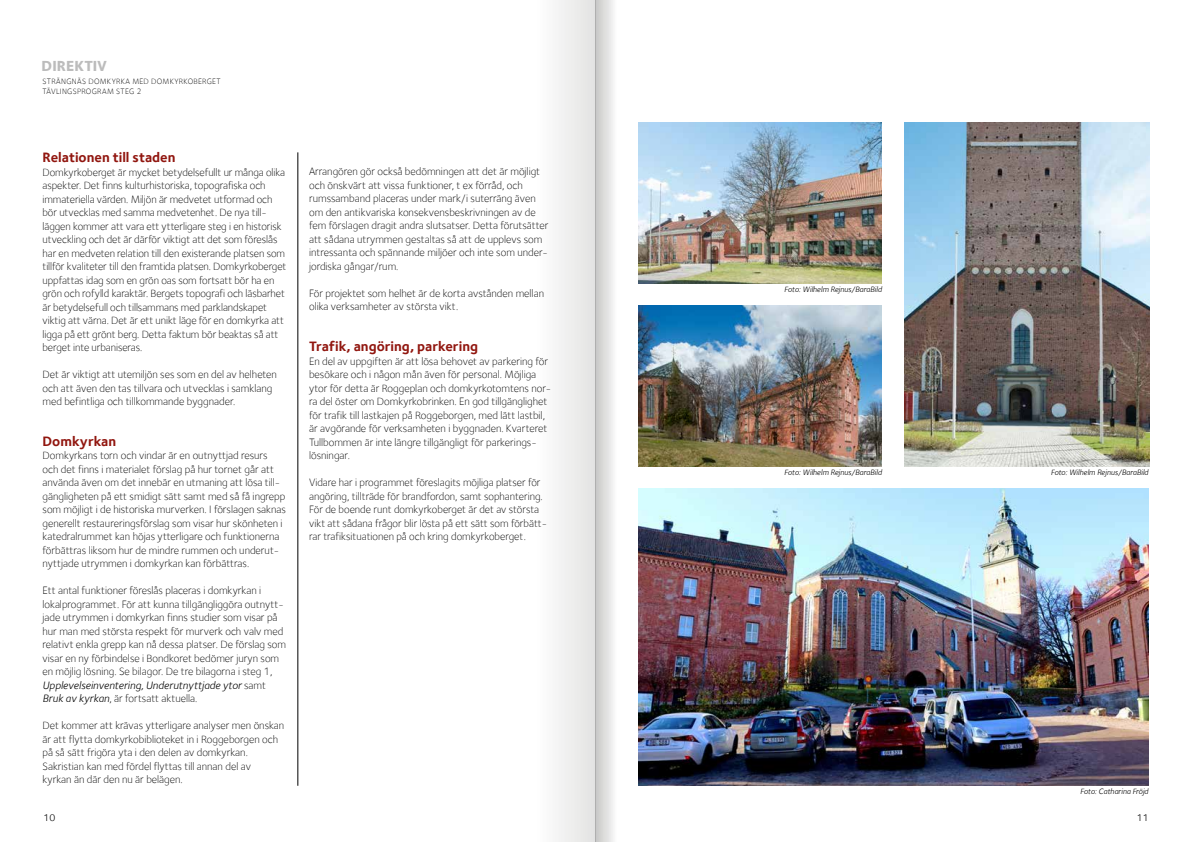
<style>
.page{position:relative;width:1191px;height:842px;background:#fff}
.page>*{position:absolute;margin:0;border:0;box-sizing:border-box;transform-origin:0 0}
.t1{font:800 15px "Foundry Sterling";letter-spacing:.005em;color:#bcbcbc}
.t2{font:700 14px "Foundry Sterling";color:#91160f}
.t3{font:300 11px/13.5px "Foundry Sterling";color:#000}
.t4{font:11px "Foundry Sterling Book Italic OSF";color:#000}
.t5{font:10px "Foundry Sterling";color:#000}
.t6{font:italic 8px "Foundry Sterling";color:#000}
.t7{font:300 8px/9.6px "Foundry Sterling";letter-spacing:.04em;color:#000}
.s1{font-family:"Foundry Sterling";font-weight:300}
.s2{font-weight:400;font-style:italic}
</style>
<div class="page">
<img style="left:638px;top:305px;width:243px;height:162px">
<img style="left:904px;top:122px;width:245px;height:345px">
<div style="left:522px;top:0;width:73px;height:842px;background:linear-gradient(to right,#fff,#e4e4e3)"></div>
<hr style="left:298px;top:152px;width:1px;height:634px;background:#000">
<img style="left:638px;top:489px;width:511px;height:296px">
<img style="left:638px;top:122px;width:244px;height:162px">
<svg style="left:595px;top:0;width:18px;height:842px;background:#d5d5d4"></svg>
<h1 class="t1" style="left:42px;top:56px;width:67px">DIREKTIV</h1>
<p class="t7" style="left:43px;top:76px;width:180px">STRÄNGNÄS DOMKYRKA MED DOMKYRKOBERGET<br>TÄVLINGSPROGRAM STEG 2</p>
<p class="t2" style="left:43px;top:149px;width:134px">Relationen till staden</p>
<p class="t3" style="left:43px;top:165px;width:245px">Domkyrkoberget är mycket betydelsefullt ur många olika aspekter. Det finns kulturhistoriska, topografiska och immateriella värden. Miljön är medvetet utformad och bör utvecklas med samma medvetenhet. De nya til - läggen kommer att vara ett ytterligare steg i en historisk utveckling och det är därför viktigt att det som föreslås har en medveten relation till den existerande platsen som tillför kvaliteter till den framtida platsen. Domkyrkoberget uppfattas idag som en grön oas som fortsatt bör ha en grön och rofylld karaktär. Bergets topografi och läsbarhet är betydelsefull och tillsammans med parklandskapet viktig att värna. Det är ett unikt läge för en domkyrka att ligga på ett grönt berg. Detta faktum bör beaktas så att berget inte urbaniseras.</p>
<p class="t3" style="left:43px;top:367px;width:236px">Det är viktigt att utemiljön ses som en del av helheten och att även den tas tillvara och utvecklas i samklang med befintliga och tillkommande byggnader.</p>
<p class="t2" style="left:43px;top:432px;width:75px">Domkyrkan</p>
<p class="t3" style="left:43px;top:448px;width:245px">Domkyrkans torn och vindar är en outnyttjad resurs och det finns i materialet förslag på hur tornet går att använda även om det innebär en utmaning att lösa till&shy;gängligheten på ett smidigt sätt samt med så få ingrepp som möjligt i de historiska murverken. I förslagen saknas generellt restaureringsförslag som visar hur skönheten i katedralrummet kan höjas ytterligare och funktionerna förbättras liksom hur de mindre rummen och underut&shy;nyttjade utrymmen i domkyrkan kan förbättras.</p>
<p class="t3" style="left:43px;top:583px;width:245px">Ett antal funktioner föreslås placeras i domkyrkan i lokalprogrammet. För att kunna tillgängliggöra outnytt&shy;jade utrymmen i domkyrkan finns studier som visar på hur man med största respekt för murverk och valv med relativt enkla grepp kan nå dessa platser. De förslag som visar en ny förbindelse i Bondkoret bedömer juryn som en möjlig lösning. Se bilagor. De tre bilagorna i steg 1,</p>
<p class="t4" style="left:43px;top:678px;width:225px">Upplevelseinventering, Underutnyttjade ytor <span class="s1">samt</span></p>
<p class="t3" style="left:43px;top:691px;width:156px"><span class="s2">Bruk av kyrkan</span>, är fortsatt aktuella.</p>
<p class="t3" style="left:43px;top:718px;width:243px">Det kommer att krävas ytterligare analyser men önskan är att flytta domkyrkobiblioteket in i Roggeborgen och på så sätt frigöra yta i den delen av domkyrkan.<br>Sakristian kan med fördel flyttas till annan del av<br>kyrkan än där den nu är belägen.</p>
<p class="t3" style="left:309px;top:165px;width:241px">Arrangören gör också bedömningen att det är möjligt och önskvärt att vissa funktioner, t ex förråd, och rumssamband placeras under mark/i suterräng även om den antikvariska konsekvensbeskrivningen av de fem förslagen dragit andra slutsatser. Detta förutsätter att sådana utrymmen gestaltas så att de upplevs som intressanta och spännande miljöer och inte som under&shy;jordiska gångar/rum.</p>
<p class="t3" style="left:309px;top:286px;width:236px">För projektet som helhet är de korta avstånden mellan olika verksamheter av största vikt.</p>
<p class="t2" style="left:309px;top:338px;width:170px">Trafik, angöring, parkering</p>
<p class="t3" style="left:309px;top:354px;width:243px">En del av uppgiften är att lösa behovet av parkering för besökare och i någon mån även för personal. Möjliga ytor för detta är Roggeplan och domkyrkotomtens nor&shy;ra del öster om Domkyrkobrinken. En god tillgänglighet för trafik till lastkajen på Roggeborgen, med lätt lastbil, är avgörande för verksamheten i byggnaden. Kvarteret Tullbommen är inte längre tillgängligt för parkerings&shy;lösningar.</p>
<p class="t3" style="left:309px;top:475px;width:239px">Vidare har i programmet föreslagits möjliga platser för angöring, tillträde för brandfordon, samt sophantering.<br>För de boende runt domkyrkoberget är det av största vikt att sådana frågor blir lösta på ett sätt som förbätt&shy;rar trafiksituationen på och kring domkyrkoberget.</p>
<p class="t6" style="left:784px;top:285px;width:99px">Foto: Wilhelm Rejnus/BaraBild</p>
<p class="t6" style="left:784px;top:468px;width:99px">Foto: Wilhelm Rejnus/BaraBild</p>
<p class="t6" style="left:1050px;top:468px;width:99px">Foto: Wilhelm Rejnus/BaraBild</p>
<p class="t6" style="left:1080px;top:787px;width:70px">Foto: Catharina Fröjd</p>
<p class="t5" style="left:43px;top:812px;width:13px">10</p>
<p class="t5" style="left:1136px;top:812px;width:13px">11</p>
</div>
